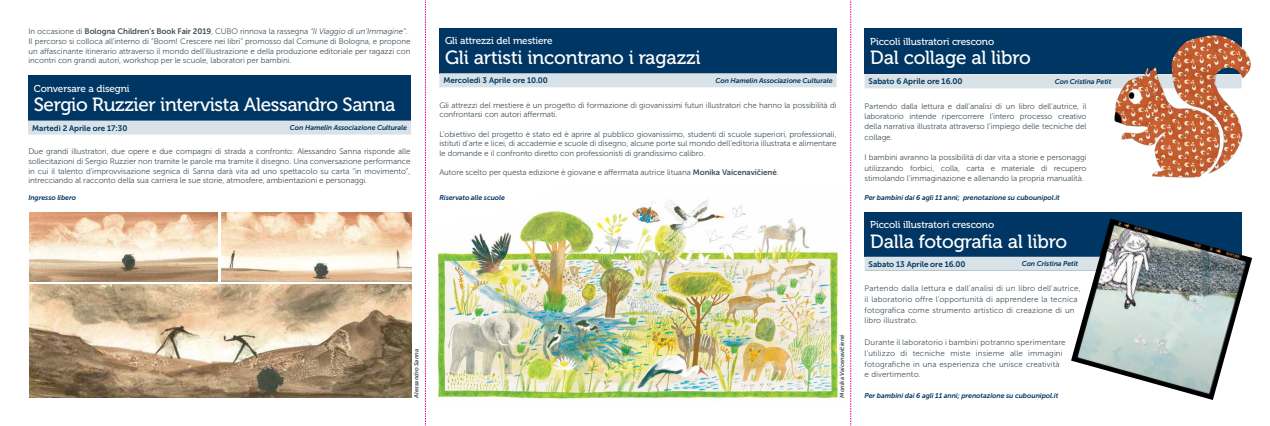
<style>
.page{position:relative;width:1270px;height:426px;background:#fff}
.page>*{position:absolute;margin:0;border:0;box-sizing:border-box;transform-origin:0 0}
.t1{font:19px "Museo 500";letter-spacing:-.01em;color:#fff}
.t2{font:10px "Museo 500";letter-spacing:-.01em;color:#fff}
.t3{font:8.1px "Museo Sans 700";letter-spacing:-.005em;color:#003663}
.t4{font:8px/9.6px "Museo Sans 300";letter-spacing:-.01em;color:#43525a;text-align:justify}
.t5{font:8px/10.7px "Museo Sans 300";letter-spacing:.01em;color:#43525a}
.t6{font:8px "Museo Sans 700";letter-spacing:-.005em;color:#003663}
.t7{font:italic 7px "Museo Sans 700";letter-spacing:-.01em;color:#003663}
.t8{font:italic 6px "Museo Sans 700";letter-spacing:-.01em;color:#43525a}
.s1{font-family:"Museo Sans 700"}
.s2{font-style:italic}
</style>
<div class="page">
<img style="left:437px;top:199px;width:404px;height:201px">
<img style="left:29px;top:212px;width:189px;height:69px">
<img style="left:222px;top:212px;width:189px;height:69px">
<img style="left:29px;top:284px;width:382px;height:113px">
<svg style="left:425px;top:0;width:1px;height:425px"></svg>
<svg style="left:850px;top:0;width:1px;height:425px"></svg>
<div style="left:439px;top:28px;width:398px;height:46px;background:#003663"></div>
<svg style="left:439px;top:73px;width:398px;height:14px;background:#d4dee4"></svg>
<div style="left:865px;top:212px;width:377px;height:44px;background:#003663"></div>
<div style="left:865px;top:256px;width:376px;height:15px;background:#b6c7d2"></div>
<svg style="left:865px;top:256px;width:206px;height:14px;background:#ccd8e0"></svg>
<div style="left:28px;top:75px;width:383px;height:45px;background:#003663"></div>
<svg style="left:28px;top:120px;width:383px;height:14px;background:#cfdae1"></svg>
<div style="left:865px;top:29px;width:377px;height:45px;background:#003663"></div>
<div style="left:865px;top:74px;width:245px;height:14px;background:#d8e2e7"></div>
<img style="left:1071px;top:218px;width:181px;height:181px">
<img style="left:1110px;top:35px;width:141px;height:143px">
<p class="t4" style="left:28px;top:27px;width:383px;text-align:left">In occasione di <span class="s1">Bologna Children’s Book Fair 2019</span>, CUBO rinnova la rassegna <span class="s2">“Il Viaggio di un’Immagine”</span>.<br>Il percorso si colloca all’interno di “Boom! Crescere nei libri” promosso dal Comune di Bologna, e propone un affascinante itinerario attraverso il mondo dell’illustrazione e della produzione editoriale per ragazzi con incontri con grandi autori, workshop per le scuole, laboratori per bambini.</p>
<p class="t2" style="left:34px;top:83px;width:97px">Conversare a disegni</p>
<h1 class="t1" style="left:34px;top:93px;width:363px">Sergio Ruzzier intervista Alessandro Sanna</h1>
<p class="t6" style="left:32px;top:123px;width:97px">Martedì 2 Aprile ore 17:30</p>
<p class="t7" style="left:290px;top:124px;width:119px">Con Hamelin Associazione Culturale</p>
<p class="t4" style="left:28px;top:147px;width:384px">Due grandi illustratori, due opere e due compagni di strada a confronto: Alessandro Sanna risponde alle sollecitazioni di Sergio Ruzzier non tramite le parole ma tramite il disegno. Una conversazione performance in cui il talento d’improvvisazione segnica di Sanna darà vita ad uno spettacolo su carta “in movimento”, intrecciando al racconto della sua carriera le sue storie, atmosfere, ambientazioni e personaggi.</p>
<p class="t7" style="left:28px;top:193px;width:49px">Ingresso libero</p>
<p class="t8" style="left:413px;top:397px;width:50px;rotate:-90deg">Alessandro Sanna</p>
<p class="t2" style="left:445px;top:35px;width:109px">Gli attrezzi del mestiere</p>
<h1 class="t1" style="left:445px;top:47px;width:257px">Gli artisti incontrano i ragazzi</h1>
<p class="t6" style="left:443px;top:76px;width:106px">Mercoledì 3 Aprile ore 10.00</p>
<p class="t7" style="left:715px;top:76px;width:119px">Con Hamelin Associazione Culturale</p>
<p class="t4" style="left:439px;top:100px;width:399px">Gli attrezzi del mestiere è un progetto di formazione di giovanissimi futuri illustratori che hanno la possibilità di confrontarsi con autori affermati.</p>
<p class="t4" style="left:439px;top:129px;width:399px">L’obiettivo del progetto è stato ed è aprire al pubblico giovanissimo, studenti di scuole superiori, professionali, istituti d’arte e licei, di accademie e scuole di disegno, alcune porte sul mondo dell’editoria illustrata e alimentare le domande e il confronto diretto con professionisti di grandissimo calibro.</p>
<p class="t4" style="left:439px;top:167px;width:341px">Autore scelto per questa edizione è giovane e affermata autrice lituana <span class="s1">Monika Vaicenavičienė</span>.</p>
<p class="t7" style="left:439px;top:194px;width:67px">Riservato alle scuole</p>
<p class="t8" style="left:839px;top:397px;width:64px;rotate:-90deg">Monika Vaicenavičienė</p>
<p class="t2" style="left:870px;top:36px;width:126px">Piccoli illustratori crescono</p>
<h1 class="t1" style="left:870px;top:47px;width:162px">Dal collage al libro</h1>
<p class="t3" style="left:869px;top:77px;width:95px">Sabato 6 Aprile ore 16.00</p>
<p class="t7" style="left:1055px;top:77px;width:58px">Con Cristina Petit</p>
<p class="t4" style="left:865px;top:101px;width:223px;line-height:10.3px">Partendo dalla lettura e dall’analisi di un libro dell’autrice, il laboratorio intende ripercorrere l’intero processo creativo della narrativa illustrata attraverso l’impiego delle tecniche del collage.</p>
<p class="t4" style="left:865px;top:152px;width:223px;line-height:10.3px">I bambini avranno la possibilità di dar vita a storie e personaggi utilizzando forbici, colla, carta e materiale di recupero stimolando l’immaginazione e allenando la propria manualità.</p>
<p class="t7" style="left:865px;top:194px;width:197px">Per bambini dai 6 agli 11 anni; prenotazione su cubounipol.it</p>
<p class="t2" style="left:870px;top:219px;width:126px">Piccoli illustratori crescono</p>
<h1 class="t1" style="left:870px;top:230px;width:199px">Dalla fotografia al libro</h1>
<p class="t6" style="left:869px;top:259px;width:98px">Sabato 13 Aprile ore 16.00</p>
<p class="t7" style="left:1022px;top:260px;width:58px">Con Cristina Petit</p>
<p class="t5" style="left:865px;top:283px;width:218px">Partendo dalla lettura e dall’analisi di un libro dell’autrice, il laboratorio offre l’opportunità di apprendere la tecnica fotografica come strumento artistico di creazione di un libro illustrato.</p>
<p class="t5" style="left:865px;top:336px;width:203px">Durante il laboratorio i bambini potranno sperimentare l’utilizzo di tecniche miste insieme alle immagini fotografiche in una esperienza che unisce creatività e divertimento.</p>
<p class="t7" style="left:865px;top:391px;width:195px">Per bambini dai 6 agli 11 anni; prenotazione su cubounipol.it</p>
</div>
